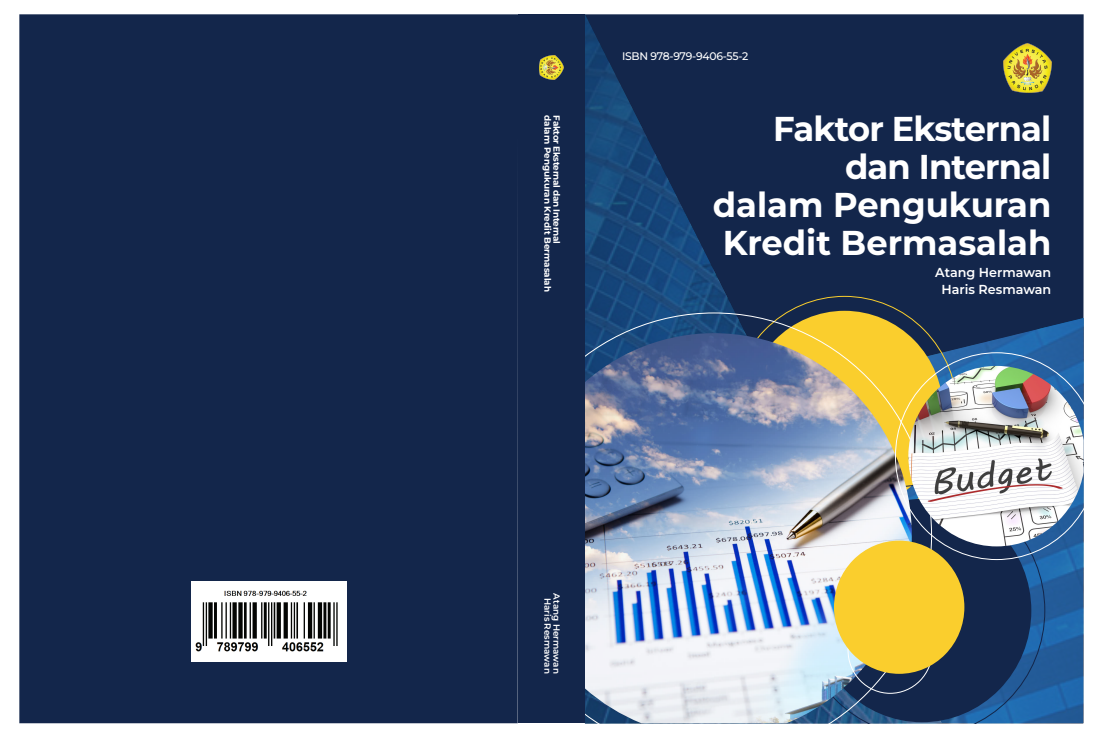
<style>
.page{position:relative;width:1110px;height:737px;background:#fff}
.page>*{position:absolute;margin:0;border:0;box-sizing:border-box;transform-origin:0 0}
.t1{font:700 34.5px/38.1px "Montserrat";letter-spacing:-.01em;color:#fff;text-align:right}
.t2{font:600 13px/16.8px "Montserrat";color:#fff;text-align:center}
.t3{font:500 11px "Montserrat";letter-spacing:-.025em;color:#fff}
.t4{font:700 9px "Montserrat";letter-spacing:-.01em;color:#fff}
.t5{font:600 9px/9px "Montserrat";color:#fff;text-align:center}
</style>
<div class="page">
<div style="left:941px;top:14px;width:142px;height:304px;background:#13264b"></div>
<svg style="left:958px;top:318px;width:125px;height:405px;background:#1f5793"></svg>
<svg style="left:585px;top:14px;width:356px;height:299px;background:#142d55"></svg>
<div style="left:730px;top:296px;width:228px;height:56px;background:#13264b"></div>
<svg style="left:745px;top:311px;width:198px;height:41px"></svg>
<svg style="left:932px;top:560px;width:113px;height:163px;background:#215fa0"></svg>
<svg style="left:932px;top:560px;width:99px;height:162px;background:#16345f"></svg>
<img style="left:585px;top:313px;width:347px;height:410px">
<img style="left:894px;top:352px;width:189px;height:208px">
<svg style="left:834px;top:540px;width:130px;height:154px;background:#c7af4b"></svg>
<img style="left:1003px;top:44px;width:48px;height:48px">
<div style="left:518px;top:14px;width:67px;height:709px;background:#13264b"></div>
<img style="left:539px;top:56px;width:24px;height:24px">
<div style="left:19px;top:14px;width:499px;height:709px;background:#13264b"></div>
<img style="left:191px;top:581px;width:155px;height:81px">
<p class="t4" style="left:553px;top:115px;width:178px;rotate:90deg">dalam Pengukuran Kredit Bermasalah</p>
<p class="t4" style="left:562px;top:115px;width:130px;rotate:90deg">Faktor Eksternal dan Internal</p>
<p class="t3" style="left:622px;top:49px;width:128px">ISBN 978-979-9406-55-2</p>
<p class="t1" style="left:713px;top:108px;width:340px">Faktor Eksternal dan Internal<br>dalam Pengukuran<br>Kredit Bermasalah</p>
<p class="t2" style="left:935px;top:263px;width:118px">Atang Hermawan<br>Haris Resmawan</p>
<p class="t5" style="left:561px;top:593px;width:82px;rotate:90deg">Atang Hermawan<br>Haris Resmawan</p>
</div>
